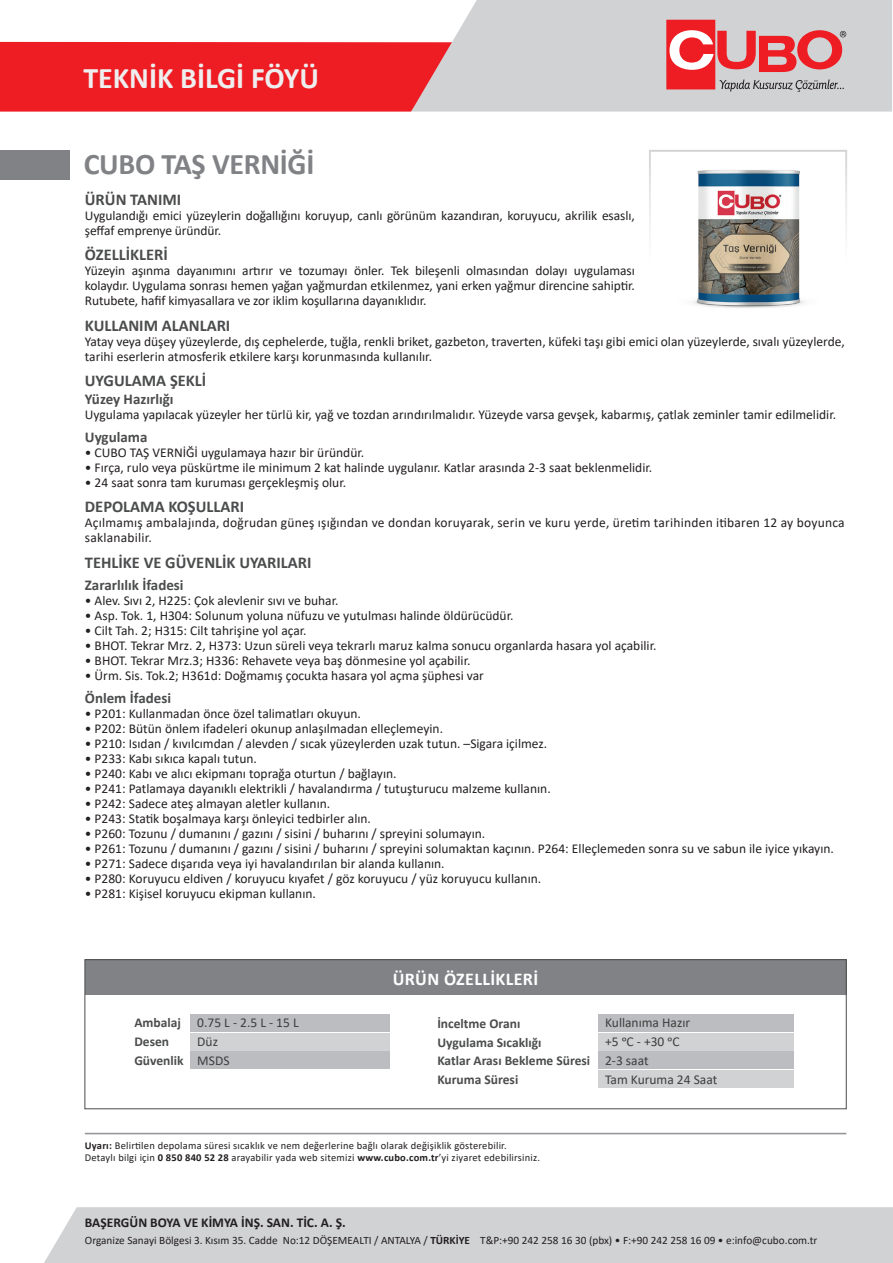
<style>
.page{position:relative;width:893px;height:1263px;background:#fff}
.page>*{position:absolute;margin:0;border:0;box-sizing:border-box;transform-origin:0 0}
.t1{font:700 30px "Calibri";color:#eeeeef}
.t2{font:700 30px "Calibri";letter-spacing:-.01em;color:#808285}
.t3{font:700 18px "Calibri";letter-spacing:.02em;color:#fff}
.t4{font:700 16.5px "Calibri";color:#4b4c4d}
.t5{font:700 15px "Calibri";color:#4b4c4d}
.t6{font:13.5px/15px "Calibri";color:#231f20}
.t7{font:700 13.5px/18.8px "Calibri";color:#4b4c4d}
.t8{font:13.5px/18.8px "Calibri";color:#3e3e3f}
.t9{font:700 13.5px "Calibri";color:#231f20}
.t10{font:11.25px "Calibri";color:#231f20}
.t11{font:10.5px/12px "Calibri";letter-spacing:.02em;color:#231f20}
.s1{font-weight:700}
</style>
<div class="page">
<div style="left:85px;top:960px;width:761px;height:35px;background:#808285"></div>
<div style="left:649px;top:150px;width:198px;height:171px;border:2px solid #fff"></div>
<div style="left:44px;top:1207px;width:849px;height:56px;background:#d1d2d4"></div>
<div style="left:0;top:150px;width:70px;height:30px;background:#808285"></div>
<div style="left:0;top:42px;width:411px;height:70px;background:#ee1d23"></div>
<svg style="left:411px;top:0;width:481px;height:112px;background:#d4ced0"></svg>
<div style="left:666px;top:20px;width:49px;height:69px;background:#ee1d23"></div>
<svg style="left:669px;top:30px;width:177px;height:42px;background:#e4797d"></svg>
<svg style="left:720px;top:79px;width:124px;height:13px;background:#acacae"></svg>
<hr style="left:85px;top:1133px;width:761px;height:1px;background:#939598">
<div style="left:85px;top:959px;width:762px;height:150px;border:1px solid #4b4c4d"></div>
<div style="left:598px;top:1070px;width:196px;height:17px;background:#d1d2d4"></div>
<div style="left:598px;top:1014px;width:196px;height:17px;background:#bcbdc0"></div>
<div style="left:598px;top:1033px;width:196px;height:17px;background:#d1d2d4"></div>
<div style="left:598px;top:1052px;width:196px;height:17px;background:#bcbdc0"></div>
<div style="left:190px;top:1014px;width:200px;height:17px;background:#bcbdc0"></div>
<div style="left:190px;top:1033px;width:200px;height:17px;background:#d1d2d4"></div>
<div style="left:190px;top:1052px;width:200px;height:17px;background:#bcbdc0"></div>
<img style="left:693px;top:170px;width:112px;height:138px">
<h1 class="t1" style="left:83px;top:57px;width:237px">TEKNİK BİLGİ FÖYÜ</h1>
<h1 class="t2" style="left:84px;top:143px;width:232px">CUBO TAŞ VERNİĞİ</h1>
<p class="t4" style="left:85px;top:187px;width:98px">ÜRÜN TANIMI</p>
<p class="t6" style="left:85px;top:207px;width:551px">Uygulandığı emici yüzeylerin doğallığını koruyup, canlı görünüm kazandıran, koruyucu, akrilik esaslı, şeffaf emprenye üründür.</p>
<p class="t4" style="left:85px;top:243px;width:84px">ÖZELLİKLERİ</p>
<p class="t6" style="left:85px;top:263px;width:551px;text-align:justify">Yüzeyin aşınma dayanımını artırır ve tozumayı önler. Tek bileşenli olmasından dolayı uygulaması kolaydır. Uygulama sonrası hemen yağan yağmurdan etkilenmez, yani erken yağmur direncine sahiptir.<br>Rutubete, hafif kimyasallara ve zor iklim koşullarına dayanıklıdır.</p>
<p class="t4" style="left:85px;top:313px;width:147px">KULLANIM ALANLARI</p>
<p class="t6" style="left:85px;top:333px;width:761px">Yatay veya düşey yüzeylerde, dış cephelerde, tuğla, renkli briket, gazbeton, traverten, küfeki taşı gibi emici olan yüzeylerde, sıvalı yüzeylerde, tarihi eserlerin atmosferik etkilere karşı korunmasında kullanılır.</p>
<p class="t4" style="left:85px;top:369px;width:123px">UYGULAMA ŞEKLİ</p>
<p class="t5" style="left:85px;top:389px;width:90px">Yüzey Hazırlığı</p>
<p class="t6" style="left:85px;top:407px;width:753px">Uygulama yapılacak yüzeyler her türlü kir, yağ ve tozdan arındırılmalıdır. Yüzeyde varsa gevşek, kabarmış, çatlak zeminler tamir edilmelidir.</p>
<p class="t5" style="left:85px;top:426px;width:64px">Uygulama</p>
<p class="t6" style="left:85px;top:444px;width:281px">• CUBO TAŞ VERNİĞİ uygulamaya hazır bir üründür.</p>
<p class="t6" style="left:85px;top:459px;width:569px">• Fırça, rulo veya püskürtme ile minimum 2 kat halinde uygulanır. Katlar arasında 2-3 saat beklenmelidir.</p>
<p class="t6" style="left:85px;top:474px;width:263px">• 24 saat sonra tam kuruması gerçekleşmiş olur.</p>
<p class="t4" style="left:85px;top:495px;width:161px">DEPOLAMA KOŞULLARI</p>
<p class="t6" style="left:85px;top:515px;width:761px">Açılmamış ambalajında, doğrudan güneş ışığından ve dondan koruyarak, serin ve kuru yerde, üretim tarihinden itibaren 12 ay boyunca saklanabilir.</p>
<p class="t4" style="left:85px;top:550px;width:228px">TEHLİKE VE GÜVENLİK UYARILARI</p>
<p class="t5" style="left:85px;top:575px;width:100px">Zararlılık İfadesi</p>
<p class="t6" style="left:85px;top:593px;width:255px">• Alev. Sıvı 2, H225: Çok alevlenir sıvı ve buhar.</p>
<p class="t6" style="left:85px;top:608px;width:430px">• Asp. Tok. 1, H304: Solunum yoluna nüfuzu ve yutulması halinde öldürücüdür.</p>
<p class="t6" style="left:85px;top:623px;width:223px">• Cilt Tah. 2; H315: Cilt tahrişine yol açar.</p>
<p class="t6" style="left:85px;top:638px;width:573px">• BHOT. Tekrar Mrz. 2, H373: Uzun süreli veya tekrarlı maruz kalma sonucu organlarda hasara yol açabilir.</p>
<p class="t6" style="left:85px;top:653px;width:387px">• BHOT. Tekrar Mrz.3; H336: Rehavete veya baş dönmesine yol açabilir.</p>
<p class="t6" style="left:85px;top:668px;width:401px">• Ürm. Sis. Tok.2; H361d: Doğmamış çocukta hasara yol açma şüphesi var</p>
<p class="t5" style="left:85px;top:687px;width:88px">Önlem İfadesi</p>
<p class="t6" style="left:85px;top:705px;width:278px">• P201: Kullanmadan önce özel talimatları okuyun.</p>
<p class="t6" style="left:85px;top:720px;width:360px">• P202: Bütün önlem ifadeleri okunup anlaşılmadan elleçlemeyin.</p>
<p class="t6" style="left:85px;top:735px;width:464px">• P210: Isıdan / kıvılcımdan / alevden / sıcak yüzeylerden uzak tutun. –Sigara içilmez.</p>
<p class="t6" style="left:85px;top:750px;width:174px">• P233: Kabı sıkıca kapalı tutun.</p>
<p class="t6" style="left:85px;top:765px;width:313px">• P240: Kabı ve alıcı ekipmanı toprağa oturtun / bağlayın.</p>
<p class="t6" style="left:85px;top:780px;width:467px">• P241: Patlamaya dayanıklı elektrikli / havalandırma / tutuşturucu malzeme kullanın.</p>
<p class="t6" style="left:85px;top:795px;width:247px">• P242: Sadece ateş almayan aletler kullanın.</p>
<p class="t6" style="left:85px;top:810px;width:288px">• P243: Statik boşalmaya karşı önleyici tedbirler alın.</p>
<p class="t6" style="left:85px;top:825px;width:402px">• P260: Tozunu / dumanını / gazını / sisini / buharını / spreyini solumayın.</p>
<p class="t6" style="left:85px;top:840px;width:750px">• P261: Tozunu / dumanını / gazını / sisini / buharını / spreyini solumaktan kaçının. P264: Elleçlemeden sonra su ve sabun ile iyice yıkayın.</p>
<p class="t6" style="left:85px;top:855px;width:361px">• P271: Sadece dışarıda veya iyi havalandırılan bir alanda kullanın.</p>
<p class="t6" style="left:85px;top:870px;width:458px">• P280: Koruyucu eldiven / koruyucu kıyafet / göz koruyucu / yüz koruyucu kullanın.</p>
<p class="t6" style="left:85px;top:885px;width:233px">• P281: Kişisel koruyucu ekipman kullanın.</p>
<h2 class="t3" style="left:393px;top:966px;width:147px">ÜRÜN ÖZELLİKLERİ</h2>
<p class="t7" style="left:134px;top:1013px;width:51px">Ambalaj<br>Desen<br>Güvenlik</p>
<p class="t7" style="left:437px;top:1014px;width:154px">İnceltme Oranı<br>Uygulama Sıcaklığı<br>Katlar Arası Bekleme Süresi<br>Kuruma Süresi</p>
<p class="t8" style="left:197px;top:1013px;width:103px">0.75 L - 2.5 L - 15 L<br>Düz<br>MSDS</p>
<p class="t8" style="left:605px;top:1013px;width:114px">Kullanıma Hazır<br>+5 ᵒC - +30 ᵒC<br>2-3 saat<br>Tam Kuruma 24 Saat</p>
<p class="t11" style="left:85px;top:1139px;width:457px"><span class="s1">Uyarı:</span> Belirtilen depolama süresi sıcaklık ve nem değerlerine bağlı olarak değişiklik gösterebilir.<br>Detaylı bilgi için <span class="s1">0 850 840 52 28</span> arayabilir yada web sitemizi <span class="s1">www.cubo.com.tr</span>’yi ziyaret edebilirsiniz.</p>
<p class="t9" style="left:85px;top:1213px;width:262px">BAŞERGÜN BOYA VE KİMYA İNŞ. SAN. TİC. A. Ş.</p>
<p class="t10" style="left:85px;top:1232px;width:734px">Organize Sanayi Bölgesi 3. Kısım 35. Cadde No:12 DÖŞEMEALTI / ANTALYA / <span class="s1">TÜRKİYE</span> T&amp;P:+90 242 258 16 30 (pbx) • F:+90 242 258 16 09 • e:info@cubo.com.tr</p>
</div>
